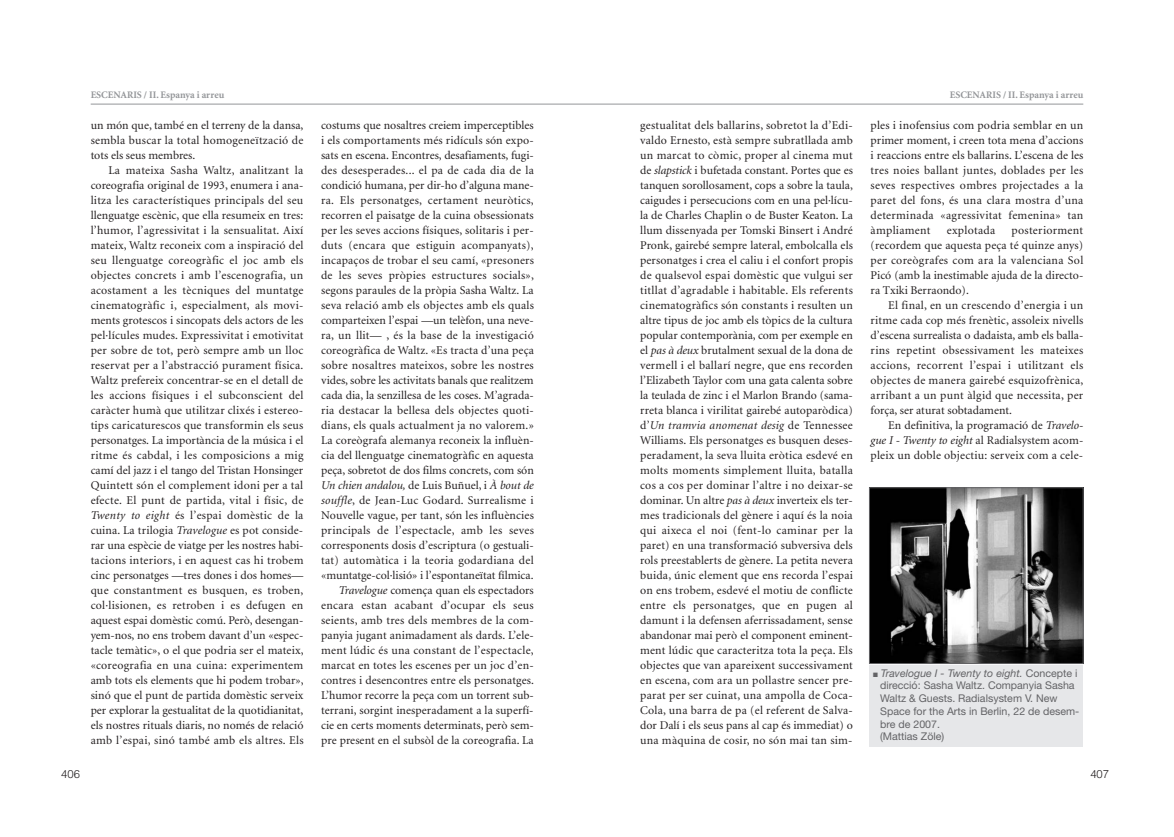
<style>
.page{position:relative;width:1174px;height:837px;background:#fff}
.page>*{position:absolute;margin:0;border:0;box-sizing:border-box;transform-origin:0 0}
.t1{font:11.88px/15px "Minion";letter-spacing:.01em;color:#231f20;text-align:justify}
.t2{font:300 11.25px "Helvetica";color:#231f20}
.t3{font:10.62px/12.8px "Helvetica Neue";color:#636366}
.t4{font:700 10px "Minion";color:#939598}
.s1{font-style:italic}
</style>
<div class="page">
<hr style="left:91px;top:104px;width:992px;height:1px;background:#939598">
<img style="left:871px;top:489px;width:210px;height:173px">
<div style="left:869px;top:487px;width:214px;height:177px;border:1px solid #636366"></div>
<div style="left:869px;top:665px;width:214px;height:81px;background:#e6e7e9"></div>
<p class="t2" style="left:61px;top:770px;width:20px">406</p>
<p class="t4" style="left:91px;top:91px;width:135px">ESCENARIS / II. Espanya i arreu</p>
<p class="t1" style="left:91px;top:119px;width:214px">un món que, també en el terreny de la dansa,</p>
<p class="t1" style="left:91px;top:134px;width:214px">sembla buscar la total homogeneïtzació de</p>
<p class="t1" style="left:91px;top:149px;width:106px">tots els seus membres.</p>
<p class="t1" style="left:108px;top:164px;width:196px">La mateixa Sasha Waltz, analitzant la</p>
<p class="t1" style="left:91px;top:179px;width:214px">coreografia original de 1993, enumera i ana-</p>
<p class="t1" style="left:91px;top:194px;width:214px">litza les característiques principals del seu</p>
<p class="t1" style="left:91px;top:209px;width:214px">llenguatge escènic, que ella resumeix en tres:</p>
<p class="t1" style="left:91px;top:224px;width:214px">l’humor, l’agressivitat i la sensualitat. Així</p>
<p class="t1" style="left:91px;top:239px;width:214px">mateix, Waltz reconeix com a inspiració del</p>
<p class="t1" style="left:91px;top:254px;width:214px">seu llenguatge coreogràfic el joc amb els</p>
<p class="t1" style="left:91px;top:269px;width:214px">objectes concrets i amb l’escenografia, un</p>
<p class="t1" style="left:91px;top:284px;width:214px">acostament a les tècniques del muntatge</p>
<p class="t1" style="left:91px;top:299px;width:214px">cinematogràfic i, especialment, als movi-</p>
<p class="t1" style="left:91px;top:314px;width:214px">ments grotescos i sincopats dels actors de les</p>
<p class="t1" style="left:91px;top:329px;width:214px">pel·lícules mudes. Expressivitat i emotivitat</p>
<p class="t1" style="left:91px;top:344px;width:214px">per sobre de tot, però sempre amb un lloc</p>
<p class="t1" style="left:91px;top:359px;width:214px">reservat per a l’abstracció purament física.</p>
<p class="t1" style="left:91px;top:374px;width:214px">Waltz prefereix concentrar-se en el detall de</p>
<p class="t1" style="left:91px;top:389px;width:214px">les accions físiques i el subconscient del</p>
<p class="t1" style="left:91px;top:404px;width:214px">caràcter humà que utilitzar clixés i estereo-</p>
<p class="t1" style="left:91px;top:419px;width:214px">tips caricaturescos que transformin els seus</p>
<p class="t1" style="left:91px;top:434px;width:214px">personatges. La importància de la música i el</p>
<p class="t1" style="left:91px;top:449px;width:214px">ritme és cabdal, i les composicions a mig</p>
<p class="t1" style="left:91px;top:464px;width:214px">camí del jazz i el tango del Tristan Honsinger</p>
<p class="t1" style="left:91px;top:479px;width:214px">Quintett són el complement idoni per a tal</p>
<p class="t1" style="left:91px;top:494px;width:214px">efecte. El punt de partida, vital i físic, de</p>
<p class="t1" style="left:91px;top:509px;width:214px"><span class="s1">Twenty to eight</span> és l’espai domèstic de la</p>
<p class="t1" style="left:91px;top:524px;width:214px">cuina. La trilogia <span class="s1">Travelogue</span> es pot conside-</p>
<p class="t1" style="left:91px;top:539px;width:214px">rar una espècie de viatge per les nostres habi-</p>
<p class="t1" style="left:91px;top:554px;width:214px">tacions interiors, i en aquest cas hi trobem</p>
<p class="t1" style="left:91px;top:569px;width:214px">cinc personatges —tres dones i dos homes—</p>
<p class="t1" style="left:91px;top:584px;width:214px">que constantment es busquen, es troben,</p>
<p class="t1" style="left:91px;top:599px;width:214px">col·lisionen, es retroben i es defugen en</p>
<p class="t1" style="left:91px;top:614px;width:214px">aquest espai domèstic comú. Però, desengan-</p>
<p class="t1" style="left:91px;top:629px;width:214px">yem-nos, no ens trobem davant d’un «espec-</p>
<p class="t1" style="left:91px;top:644px;width:214px">tacle temàtic», o el que podria ser el mateix,</p>
<p class="t1" style="left:91px;top:659px;width:214px">«coreografia en una cuina: experimentem</p>
<p class="t1" style="left:91px;top:674px;width:214px">amb tots els elements que hi podem trobar»,</p>
<p class="t1" style="left:91px;top:689px;width:214px">sinó que el punt de partida domèstic serveix</p>
<p class="t1" style="left:91px;top:704px;width:214px">per explorar la gestualitat de la quotidianitat,</p>
<p class="t1" style="left:91px;top:719px;width:214px">els nostres rituals diaris, no només de relació</p>
<p class="t1" style="left:91px;top:734px;width:214px">amb l’espai, sinó també amb els altres. Els</p>
<p class="t1" style="left:321px;top:119px;width:214px;text-align:right">costums que nosaltres creiem imperceptibles i els comportaments més ridículs són expo&shy;sats en escena. Encontres, desafiaments, fugi&shy;des desesperades... el pa de cada dia de la condició humana, per dir-ho d’alguna mane&shy;ra. Els personatges, certament neuròtics, recorren el paisatge de la cuina obsessionats per les seves accions físiques, solitaris i per&shy;duts (encara que estiguin acompanyats), incapaços de trobar el seu camí, «presoners de les seves pròpies estructures socials», segons paraules de la pròpia Sasha Waltz. La seva relació amb els objectes amb els quals comparteixen l’espai —un telèfon, una neve&shy;ra, un llit— , és la base de la investigació coreogràfica de Waltz. «Es tracta d’una peça sobre nosaltres mateixos, sobre les nostres vides, sobre les activitats banals que realitzem cada dia, la senzillesa de les coses. M’agrada&shy;ria destacar la bellesa dels objectes quoti&shy;dians, els quals actualment ja no valorem.» La coreògrafa alemanya reconeix la influèn&shy;cia del llenguatge cinematogràfic en aquesta peça, sobretot de dos films concrets, com són <span class="s1">Un chien andalou,</span> de Luis Buñuel, i <span class="s1">À bout de souffle</span>, de Jean-Luc Godard. Surrealisme i Nouvelle vague, per tant, són les influències principals de l’espectacle, amb les seves corresponents dosis d’escriptura (o gestuali&shy;tat) automàtica i la teoria godardiana del «muntatge-col·lisió» i l’espontaneïtat fílmica.<br><span class="s1">Travelogue</span> comença quan els espectadors encara estan acabant d’ocupar els seus seients, amb tres dels membres de la com&shy;panyia jugant animadament als dards. L’ele&shy;ment lúdic és una constant de l’espectacle, marcat en totes les escenes per un joc d’en&shy;contres i desencontres entre els personatges.<br>L’humor recorre la peça com un torrent sub&shy;terrani, sorgint inesperadament a la superfí&shy;cie en certs moments determinats, però sem&shy;pre present en el subsòl de la coreografia. La</p>
<p class="t4" style="left:949px;top:91px;width:135px">ESCENARIS / II. Espanya i arreu</p>
<p class="t1" style="left:640px;top:119px;width:214px">gestualitat dels ballarins, sobretot la d’Edi&shy;valdo Ernesto, està sempre subratllada amb un marcat to còmic, proper al cinema mut de <span class="s1">slapstick</span> i bufetada constant. Portes que es tanquen sorollosament, cops a sobre la taula, caigudes i persecucions com en una pel·lícu&shy;la de Charles Chaplin o de Buster Keaton. La llum dissenyada per Tomski Binsert i André Pronk, gairebé sempre lateral, embolcalla els personatges i crea el caliu i el confort propis de qualsevol espai domèstic que vulgui ser titllat d’agradable i habitable. Els referents cinematogràfics són constants i resulten un altre tipus de joc amb els tòpics de la cultura popular contemporània, com per exemple en el <span class="s1">pas à deux</span> brutalment sexual de la dona de vermell i el ballarí negre, que ens recorden l’Elizabeth Taylor com una gata calenta sobre la teulada de zinc i el Marlon Brando (sama&shy;rreta blanca i virilitat gairebé autoparòdica) d’<span class="s1">Un tramvia anomenat desig</span> de Tennessee Williams. Els personatges es busquen deses&shy;peradament, la seva lluita eròtica esdevé en molts moments simplement lluita, batalla cos a cos per dominar l’altre i no deixar-se dominar. Un altre <span class="s1">pas à deux</span> inverteix els ter&shy;mes tradicionals del gènere i aquí és la noia qui aixeca el noi (fent-lo caminar per la paret) en una transformació subversiva dels rols preestablerts de gènere. La petita nevera buida, únic element que ens recorda l’espai on ens trobem, esdevé el motiu de conflicte entre els personatges, que en pugen al damunt i la defensen aferrissadament, sense abandonar mai però el component eminent&shy;ment lúdic que caracteritza tota la peça. Els objectes que van apareixent successivament en escena, com ara un pollastre sencer pre&shy;parat per ser cuinat, una ampolla de Coca-Cola, una barra de pa (el referent de Salva&shy;dor Dalí i els seus pans al cap és immediat) o una màquina de cosir, no són mai tan sim-</p>
<p class="t1" style="left:870px;top:119px;width:214px">ples i inofensius com podria semblar en un primer moment, i creen tota mena d’accions i reaccions entre els ballarins. L’escena de les tres noies ballant juntes, doblades per les seves respectives ombres projectades a la paret del fons, és una clara mostra d’una determinada «agressivitat femenina» tan àmpliament</p>
<p class="t1" style="left:946px;top:224px;width:50px">explotada</p>
<p class="t1" style="left:1011px;top:224px;width:73px">posteriorment</p>
<p class="t1" style="left:870px;top:239px;width:214px">(recordem que aquesta peça té quinze anys)</p>
<p class="t1" style="left:870px;top:254px;width:214px">per coreògrafes com ara la valenciana Sol</p>
<p class="t1" style="left:870px;top:269px;width:214px">Picó (amb la inestimable ajuda de la directo-</p>
<p class="t1" style="left:870px;top:284px;width:100px">ra Txiki Berraondo).</p>
<p class="t1" style="left:888px;top:299px;width:196px">El final, en un crescendo d’energia i un</p>
<p class="t1" style="left:870px;top:314px;width:214px">ritme cada cop més frenètic, assoleix nivells</p>
<p class="t1" style="left:870px;top:329px;width:214px">d’escena surrealista o dadaista, amb els balla-</p>
<p class="t1" style="left:870px;top:344px;width:214px">rins repetint obsessivament les mateixes</p>
<p class="t1" style="left:870px;top:359px;width:214px">accions, recorrent l’espai i utilitzant els</p>
<p class="t1" style="left:870px;top:374px;width:214px">objectes de manera gairebé esquizofrènica,</p>
<p class="t1" style="left:870px;top:389px;width:214px">arribant a un punt àlgid que necessita, per</p>
<p class="t1" style="left:870px;top:404px;width:143px">força, ser aturat sobtadament.</p>
<p class="t1" style="left:888px;top:419px;width:197px">En definitiva, la programació de <span class="s1">Travelo-</span></p>
<p class="t1" style="left:870px;top:434px;width:214px"><span class="s1">gue I - Twenty to eight</span> al Radialsystem acom-</p>
<p class="t1" style="left:870px;top:449px;width:214px">pleix un doble objectiu: serveix com a cele-</p>
<p class="t3" style="left:880px;top:667px;width:201px;text-indent:-7px">■ <span class="s1">Travelogue I - Twenty to eight.</span> Concepte i direcció: Sasha Waltz. Companyia Sasha<br>Waltz &amp; Guests. Radialsystem V. New<br>Space for the Arts in Berlin, 22 de desem&shy;bre de 2007.<br>(Mattias Zöle)</p>
<p class="t2" style="left:1090px;top:770px;width:20px">407</p>
</div>
